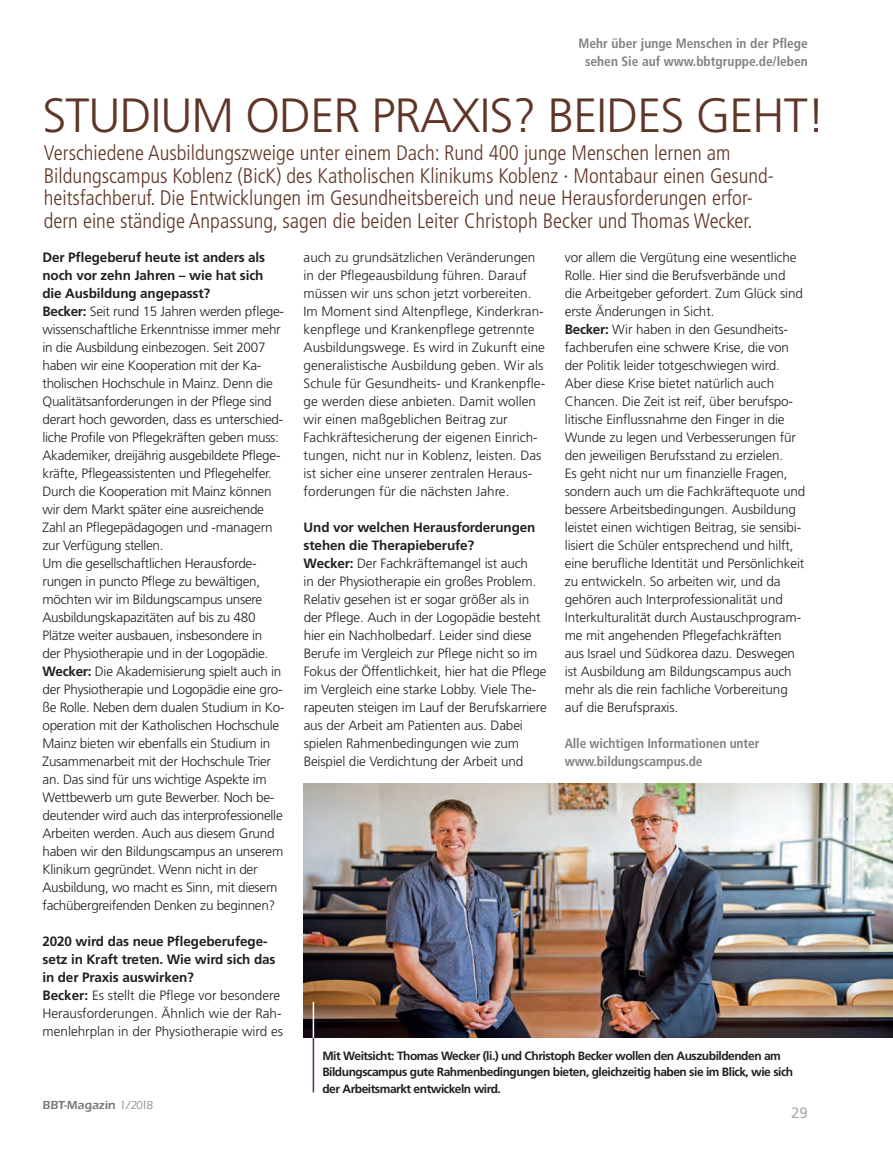
<style>
.page{position:relative;width:893px;height:1149px;background:#fff}
.page>*{position:absolute;margin:0;border:0;box-sizing:border-box;transform-origin:0 0}
.Headline_25_24{font:300 48px "Frutiger";letter-spacing:-.02em;color:#5f3626}
.Anlauf_Titelthema{font:300 condensed 21px/22.5px "Frutiger";color:#5f3626}
.t1{font:15px "Frutiger";color:#aaabaf}
.Fließtext_Kurz_und_k{font:300 13.5px/18px "Frutiger";letter-spacing:-.01em;color:#231f20}
.Fließtext_Bold_Kurz{font:700 13.5px/18px "Frutiger";letter-spacing:-.01em;color:#231f20}
.Fließtext_Kurz_und_k-2{font:700 condensed 13.5px/18px "Frutiger";color:#808285}
.BU_9_11_Weiß_Unterle{font:700 12px/16.5px "Frutiger";letter-spacing:-.04em;color:#231f20}
.t2{font:600 12px "ITC Eras LT";color:#76787b}
.s1{font-family:"Frutiger LT Pro"}
.s2{font-weight:700}
.s3{font-weight:400}
</style>
<div class="page">
<img style="left:304px;top:783px;width:589px;height:254px">
<hr style="left:313px;top:1037px;width:1px;height:54px;background:#5f3626">
<hr style="left:313px;top:1001px;width:1px;height:36px;background:#fff">
<p class="Fließtext_Kurz_und_k-2" style="left:578px;top:35px;width:231px">Mehr über junge Menschen in der Pflege</p>
<p class="Fließtext_Kurz_und_k-2" style="left:585px;top:53px;width:224px">sehen Sie auf www.bbtgruppe.de/leben</p>
<p class="Headline_25_24" style="left:43px;top:88px;width:784px">STUDIUM ODER PRAXIS? BEIDES GEHT!</p>
<p class="Anlauf_Titelthema" style="left:44px;top:142px;width:732px">Verschiedene Ausbildungszweige unter einem Dach: Rund 400 junge Menschen lernen am Bildungscampus Koblenz (BicK) des Katholischen Klinikums Koblenz <span class="s1">·</span> Montabaur einen Gesund&shy;heitsfachberuf. Die Entwicklungen im Gesundheitsbereich und neue Herausforderungen erfor&shy;dern eine ständige Anpassung, sagen die beiden Leiter Christoph Becker und Thomas Wecker.</p>
<p class="Fließtext_Bold_Kurz" style="left:43px;top:248px;width:224px">Der Pflegeberuf heute ist anders als noch vor zehn Jahren – wie hat sich die Ausbildung angepasst?</p>
<p class="Fließtext_Kurz_und_k" style="left:43px;top:302px;width:243px"><span class="s2">Becker:</span> Seit rund 15 Jahren werden pflege&shy;wissenschaftliche Erkenntnisse immer mehr in die Ausbildung einbezogen. Seit 2007 haben wir eine Kooperation mit der Ka&shy;tholischen Hochschule in Mainz. Denn die Qualitätsanforderungen in der Pflege sind derart hoch geworden, dass es unterschied&shy;liche Profile von Pflegekräften geben muss:<br>Akademiker, dreijährig ausgebildete Pflege&shy;kräfte, Pflegeassistenten und Pflegehelfer.<br>Durch die Kooperation mit Mainz können wir dem Markt später eine ausreichende Zahl an Pflegepädagogen und -managern zur Verfügung stellen.</p>
<p class="Fließtext_Kurz_und_k" style="left:43px;top:554px;width:227px">Um die gesellschaftlichen Herausforde&shy;rungen in puncto Pflege zu bewältigen, möchten wir im Bildungscampus unsere Ausbildungskapazitäten auf bis zu 480<br>Plätze weiter ausbauen, insbesondere in der Physiotherapie und in der Logopädie.</p>
<p class="Fließtext_Kurz_und_k" style="left:43px;top:662px;width:244px"><span class="s2">Wecker:</span> Die Akademisierung spielt auch in der Physiotherapie und Logopädie eine gro&shy;ße Rolle. Neben dem dualen Studium in Ko&shy;operation mit der Katholischen Hochschule Mainz bieten wir ebenfalls ein Studium in Zusammenarbeit mit der Hochschule Trier an. Das sind für uns wichtige Aspekte im Wettbewerb um gute Bewerber. Noch be&shy;deutender wird auch das interprofessionelle Arbeiten werden. Auch aus diesem Grund haben wir den Bildungscampus an unserem Klinikum gegründet. Wenn nicht in der Ausbildung, wo macht es Sinn, mit diesem fachübergreifenden Denken zu beginnen?</p>
<p class="Fließtext_Bold_Kurz" style="left:43px;top:932px;width:234px">2020 wird das neue Pflegeberufege&shy;setz in Kraft treten. Wie wird sich das in der Praxis auswirken?</p>
<p class="Fließtext_Kurz_und_k" style="left:43px;top:986px;width:242px"><span class="s2">Becker:</span> Es stellt die Pflege vor besondere<br>Herausforderungen. Ähnlich wie der Rah&shy;menlehrplan in der Physiotherapie wird es</p>
<p class="t2" style="left:43px;top:1097px;width:112px">BBT-Magazin <span class="s3">1/2018</span></p>
<p class="Fließtext_Kurz_und_k" style="left:304px;top:248px;width:243px">auch zu grundsätzlichen Veränderungen in der Pflegeausbildung führen. Darauf müssen wir uns schon jetzt vorbereiten.<br>Im Moment sind Altenpflege, Kinderkran&shy;kenpflege und Krankenpflege getrennte Ausbildungswege. Es wird in Zukunft eine generalistische Ausbildung geben. Wir als Schule für Gesundheits- und Krankenpfle&shy;ge werden diese anbieten. Damit wollen wir einen maßgeblichen Beitrag zur Fachkräftesicherung der eigenen Einrich&shy;tungen, nicht nur in Koblenz, leisten. Das ist sicher eine unserer zentralen Heraus&shy;forderungen für die nächsten Jahre.</p>
<p class="Fließtext_Bold_Kurz" style="left:304px;top:518px;width:233px">Und vor welchen Herausforderungen stehen die Therapieberufe?</p>
<p class="Fließtext_Kurz_und_k" style="left:304px;top:554px;width:245px"><span class="s2">Wecker:</span> Der Fachkräftemangel ist auch<br>in der Physiotherapie ein großes Problem.<br>Relativ gesehen ist er sogar größer als in der Pflege. Auch in der Logopädie besteht hier ein Nachholbedarf. Leider sind diese Berufe im Vergleich zur Pflege nicht so im Fokus der Öffentlichkeit, hier hat die Pflege im Vergleich eine starke Lobby. Viele The&shy;rapeuten steigen im Lauf der Berufskarriere aus der Arbeit am Patienten aus. Dabei spielen Rahmenbedingungen wie zum Beispiel die Verdichtung der Arbeit und</p>
<p class="Fließtext_Kurz_und_k" style="left:565px;top:248px;width:240px">vor allem die Vergütung eine wesentliche Rolle. Hier sind die Berufsverbände und die Arbeitgeber gefordert. Zum Glück sind erste Änderungen in Sicht.</p>
<p class="Fließtext_Kurz_und_k" style="left:565px;top:320px;width:242px"><span class="s2">Becker:</span> Wir haben in den Gesundheits&shy;fachberufen eine schwere Krise, die von der Politik leider totgeschwiegen wird.<br>Aber diese Krise bietet natürlich auch Chancen. Die Zeit ist reif, über berufspo&shy;litische Einflussnahme den Finger in die Wunde zu legen und Verbesserungen für den jeweiligen Berufsstand zu erzielen.<br>Es geht nicht nur um finanzielle Fragen, sondern auch um die Fachkräftequote und bessere Arbeitsbedingungen. Ausbildung leistet einen wichtigen Beitrag, sie sensibi&shy;lisiert die Schüler entsprechend und hilft, eine berufliche Identität und Persönlichkeit zu entwickeln. So arbeiten wir, und da gehören auch Interprofessionalität und Interkulturalität durch Austauschprogram&shy;me mit angehenden Pflegefachkräften<br>aus Israel und Südkorea dazu. Deswegen ist Ausbildung am Bildungscampus auch mehr als die rein fachliche Vorbereitung auf die Berufspraxis.</p>
<p class="Fließtext_Kurz_und_k-2" style="left:565px;top:734px;width:196px">Alle wichtigen Informationen unter www.bildungscampus.de</p>
<p class="BU_9_11_Weiß_Unterle" style="left:322px;top:1046px;width:472px">Mit Weitsicht: Thomas Wecker (li.) und Christoph Becker wollen den Auszubildenden am<br>Bildungscampus gute Rahmenbedingungen bieten, gleichzeitig haben sie im Blick, wie sich der Arbeitsmarkt entwickeln wird.</p>
<p class="t1" style="left:791px;top:1103px;width:18px">29</p>
</div>
